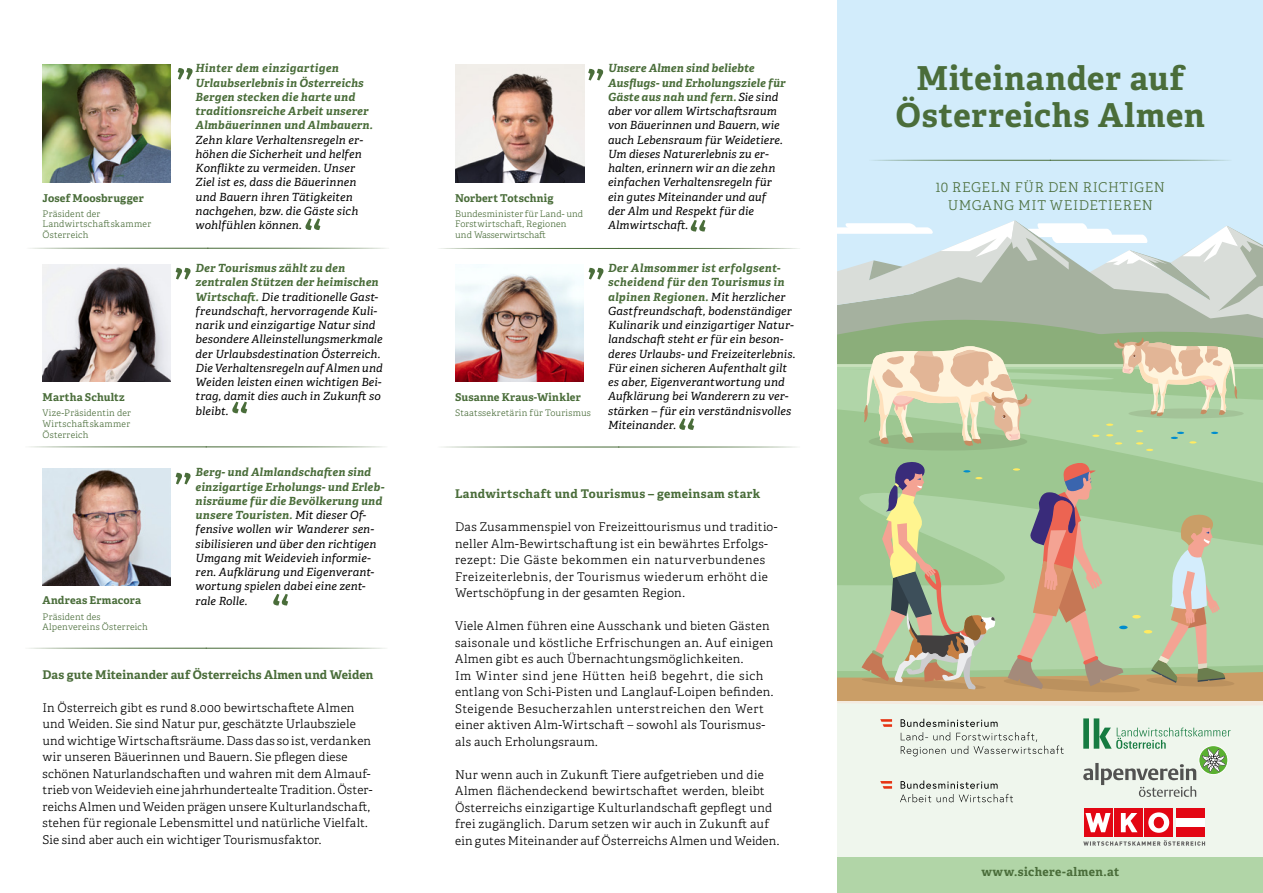
<style>
.page{position:relative;width:1263px;height:893px;background:#fff}
.page>*{position:absolute;margin:0;border:0;box-sizing:border-box;transform-origin:0 0}
.Fließtext_Regel{font:300 59.7px "Adelle";color:#4a6d3a}
.HL_Titel{font:700 33px/37.5px "Adelle";letter-spacing:.025em;color:#4a6d3a;text-align:center}
.Shl_Titel{font:300 13.5px/18px "Adelle";letter-spacing:.04em;color:#4a6d3a;text-align:center}
.Fließtext_Regel-2{font:300 12px/16.5px "Adelle";letter-spacing:.025em;color:#000}
.HL_Fließtext{font:700 12px "Adelle";letter-spacing:.02em;color:#4a6d3a}
.URL{font:700 12px "Adelle";letter-spacing:.03em;color:#4a6d3a}
.Aussage_Testimonial{font:italic 11.25px/14.2px "Adelle";letter-spacing:.01em;color:#000}
.Name_Testimonial{font:700 10.8px "Adelle";letter-spacing:.015em;color:#4a6d3a}
.Funktion_Testimonial{font:300 9px/10.8px "Adelle";letter-spacing:.025em;color:#4a6d3a}
.s1{font-weight:700;color:#4a6d3a}
</style>
<div class="page">
<div style="left:838px;top:0;width:425px;height:373px;background:#d2ecfb"></div>
<svg style="left:838px;top:451px;width:425px;height:9px;background:#a2cb97"></svg>
<svg style="left:838px;top:220px;width:425px;height:231px;background:#bdcdb3"></svg>
<svg style="left:838px;top:460px;width:425px;height:241px;background:#b2bc91"></svg>
<div style="left:838px;top:715px;width:425px;height:178px;background:#b1d5a7"></div>
<hr style="left:1050px;top:160px;width:182px;height:1px;background:#4a6d3a">
<hr style="left:869px;top:160px;width:182px;height:1px;background:#4a6d3a">
<div style="left:838px;top:701px;width:425px;height:156px;background:#eff6ed"></div>
<svg style="left:900px;top:719px;width:164px;height:37px"></svg>
<svg style="left:880px;top:719px;width:12px;height:8px"></svg>
<svg style="left:900px;top:780px;width:113px;height:22px"></svg>
<svg style="left:880px;top:781px;width:12px;height:8px"></svg>
<div style="left:1176px;top:818px;width:29px;height:10px;background:#fff"></div>
<svg style="left:1083px;top:840px;width:122px;height:6px"></svg>
<div style="left:1176px;top:809px;width:29px;height:9px;background:#e30613"></div>
<div style="left:1176px;top:828px;width:29px;height:9px;background:#e30613"></div>
<div style="left:1114px;top:809px;width:29px;height:28px;background:#e30613"></div>
<svg style="left:1121px;top:813px;width:16px;height:19px"></svg>
<div style="left:1083px;top:809px;width:29px;height:28px;background:#e30613"></div>
<svg style="left:1085px;top:813px;width:25px;height:19px"></svg>
<div style="left:1144px;top:809px;width:29px;height:28px;background:#e30613"></div>
<svg style="left:1148px;top:812px;width:21px;height:21px"></svg>
<div style="left:1154px;top:817px;width:9px;height:11px;background:#e30613;border-radius:50%"></div>
<div style="left:1154px;top:817px;width:9px;height:11px;border:1px solid #e30613;border-radius:50%"></div>
<svg style="left:1083px;top:718px;width:147px;height:79px"></svg>
<img style="left:455px;top:264px;width:128px;height:118px">
<hr style="left:618px;top:446px;width:182px;height:2px;background:#4a6d3a">
<hr style="left:437px;top:446px;width:182px;height:2px;background:#4a6d3a">
<img style="left:455px;top:65px;width:129px;height:117px">
<hr style="left:618px;top:248px;width:182px;height:1px;background:#4a6d3a">
<hr style="left:437px;top:248px;width:182px;height:1px;background:#4a6d3a">
<hr style="left:206px;top:648px;width:182px;height:1px;background:#4a6d3a">
<hr style="left:25px;top:648px;width:182px;height:1px;background:#4a6d3a">
<img style="left:43px;top:468px;width:128px;height:118px">
<img style="left:43px;top:65px;width:128px;height:117px">
<hr style="left:207px;top:248px;width:182px;height:1px;background:#4a6d3a">
<hr style="left:26px;top:248px;width:182px;height:1px;background:#4a6d3a">
<hr style="left:206px;top:446px;width:182px;height:1px;background:#4a6d3a">
<hr style="left:25px;top:446px;width:182px;height:1px;background:#4a6d3a">
<img style="left:43px;top:264px;width:128px;height:118px">
<h2 class="Name_Testimonial" style="left:43px;top:191px;width:103px">Josef Moosbrugger</h2>
<p class="Funktion_Testimonial" style="left:43px;top:208px;width:110px">Präsident der<br>Landwirtschaftskammer<br>Österreich</p>
<h2 class="Name_Testimonial" style="left:43px;top:390px;width:84px">Martha Schultz</h2>
<p class="Funktion_Testimonial" style="left:43px;top:408px;width:90px;text-align:justify">Vize-Präsidentin der Wirtschaftskammer Österreich</p>
<h2 class="Name_Testimonial" style="left:43px;top:594px;width:100px">Andreas Ermacora</h2>
<p class="Funktion_Testimonial" style="left:43px;top:611px;width:107px">Präsident des<br>Alpenvereins Österreich</p>
<p class="Aussage_Testimonial" style="left:196px;top:61px;width:179px"><span class="s1">Hinter dem einzigartigen<br>Urlaubserlebnis in Österreichs<br>Bergen stecken die harte und traditionsreiche Arbeit unserer<br>Almbäuerinnen und Almbauern.<br></span>Zehn klare Verhaltensregeln er&shy;höhen die Sicherheit und helfen<br>Konflikte zu vermeiden. Unser<br>Ziel ist es, dass die Bäuerinnen und Bauern ihren Tätigkeiten nachgehen, bzw. die Gäste sich wohlfühlen können.</p>
<p class="Fließtext_Regel" style="left:176px;top:15px;width:20px">„</p>
<p class="Fließtext_Regel" style="left:303px;top:206px;width:21px">“</p>
<p class="Aussage_Testimonial" style="left:196px;top:261px;width:189px"><span class="s1">Der Tourismus zählt zu den zentralen Stützen der heimischen<br>Wirtschaft.</span> Die traditionelle Gast&shy;freundschaft, hervorragende Kuli&shy;narik und einzigartige Natur sind besondere Alleinstellungsmerkmale der Urlaubsdestination Österreich.<br>Die Verhaltensregeln auf Almen und<br>Weiden leisten einen wichtigen Bei&shy;trag, damit dies auch in Zukunft so bleibt.</p>
<p class="Fließtext_Regel" style="left:174px;top:215px;width:20px">„</p>
<p class="Fließtext_Regel" style="left:230px;top:389px;width:21px">“</p>
<p class="Aussage_Testimonial" style="left:196px;top:465px;width:190px"><span class="s1">Berg- und Almlandschaften sind einzigartige Erholungs- und Erleb&shy;nisräume für die Bevölkerung und unsere Touristen.</span> Mit dieser Of&shy;fensive wollen wir Wanderer sen&shy;sibilisieren und über den richtigen<br>Umgang mit Weidevieh informie&shy;ren. Aufklärung und Eigenverant&shy;wortung spielen dabei eine zent&shy;rale Rolle.</p>
<p class="Fließtext_Regel" style="left:174px;top:420px;width:20px">„</p>
<p class="Fließtext_Regel" style="left:271px;top:581px;width:21px">“</p>
<h1 class="HL_Fließtext" style="left:43px;top:667px;width:332px">Das gute Miteinander auf Österreichs Almen und Weiden</h1>
<p class="Fließtext_Regel-2" style="left:43px;top:699px;width:332px">In Österreich gibt es rund 8.000 bewirtschaftete Almen und Weiden. Sie sind Natur pur, geschätzte Urlaubsziele und wichtige Wirtschaftsräume. Dass das so ist, verdanken wir unseren Bäuerinnen und Bauern. Sie pflegen diese schönen Naturlandschaften und wahren mit dem Almauf&shy;trieb von Weidevieh eine jahrhundertealte Tradition. Öster&shy;reichs Almen und Weiden prägen unsere Kulturlandschaft, stehen für regionale Lebensmittel und natürliche Vielfalt.<br>Sie sind aber auch ein wichtiger Tourismusfaktor.</p>
<p class="Fließtext_Regel" style="left:586px;top:16px;width:20px">„</p>
<p class="Aussage_Testimonial" style="left:608px;top:61px;width:179px"><span class="s1">Unsere Almen sind beliebte<br>Ausflugs- und Erholungsziele für<br>Gäste aus nah und fern.</span> Sie sind aber vor allem Wirtschaftsraum von Bäuerinnen und Bauern, wie auch Lebensraum für Weidetiere.<br>Um dieses Naturerlebnis zu er&shy;halten, erinnern wir an die zehn einfachen Verhaltensregeln für ein gutes Miteinander und auf der Alm und Respekt für die<br>Almwirtschaft.</p>
<h2 class="Name_Testimonial" style="left:455px;top:191px;width:100px">Norbert Totschnig</h2>
<p class="Funktion_Testimonial" style="left:455px;top:208px;width:130px">Bundesminister für Land- und<br>Forstwirtschaft, Regionen und Wasserwirtschaft</p>
<p class="Fließtext_Regel" style="left:688px;top:207px;width:21px">“</p>
<p class="Aussage_Testimonial" style="left:608px;top:261px;width:189px"><span class="s1">Der Almsommer ist erfolgsent&shy;scheidend für den Tourismus in alpinen Regionen.</span> Mit herzlicher<br>Gastfreundschaft, bodenständiger<br>Kulinarik und einzigartiger Natur&shy;landschaft steht er für ein beson&shy;deres Urlaubs- und Freizeiterlebnis.<br>Für einen sicheren Aufenthalt gilt es aber, Eigenverantwortung und<br>Aufklärung bei Wanderern zu ver&shy;stärken – für ein verständnisvolles<br>Miteinander.</p>
<p class="Fließtext_Regel" style="left:586px;top:215px;width:20px">„</p>
<h2 class="Name_Testimonial" style="left:455px;top:390px;width:127px">Susanne Kraus-Winkler</h2>
<p class="Funktion_Testimonial" style="left:455px;top:408px;width:137px">Staatssekretärin für Tourismus</p>
<p class="Fließtext_Regel" style="left:677px;top:406px;width:21px">“</p>
<h1 class="HL_Fließtext" style="left:455px;top:486px;width:307px">Landwirtschaft und Tourismus – gemeinsam stark</h1>
<p class="Fließtext_Regel-2" style="left:455px;top:519px;width:324px">Das Zusammenspiel von Freizeittourismus und traditio&shy;neller Alm-Bewirtschaftung ist ein bewährtes Erfolgs&shy;rezept: Die Gäste bekommen ein naturverbundenes Freizeiterlebnis, der Tourismus wiederum erhöht die Wertschöpfung in der gesamten Region.</p>
<p class="Fließtext_Regel-2" style="left:455px;top:618px;width:320px">Viele Almen führen eine Ausschank und bieten Gästen saisonale und köstliche Erfrischungen an. Auf einigen Almen gibt es auch Übernachtungsmöglichkeiten.<br>Im Winter sind jene Hütten heiß begehrt, die sich entlang von Schi-Pisten und Langlauf-Loipen befinden.<br>Steigende Besucherzahlen unterstreichen den Wert einer aktiven Alm-Wirtschaft – sowohl als Tourismus&shy;als auch Erholungsraum.</p>
<p class="Fließtext_Regel-2" style="left:455px;top:766px;width:326px">Nur wenn auch in Zukunft Tiere aufgetrieben und die Almen flächendeckend bewirtschaftet werden, bleibt Österreichs einzigartige Kulturlandschaft gepflegt und frei zugänglich. Darum setzen wir auch in Zukunft auf ein gutes Miteinander auf Österreichs Almen und Weiden.</p>
<h1 class="HL_Titel" style="left:896px;top:60px;width:310px">Miteinander auf<br>Österreichs Almen</h1>
<h2 class="Shl_Titel" style="left:936px;top:178px;width:231px">10 REGELN FÜR DEN RICHTIGEN<br>UMGANG MIT WEIDETIEREN</h2>
<p class="URL" style="left:981px;top:864px;width:139px">www.sichere-almen.at</p>
</div>
